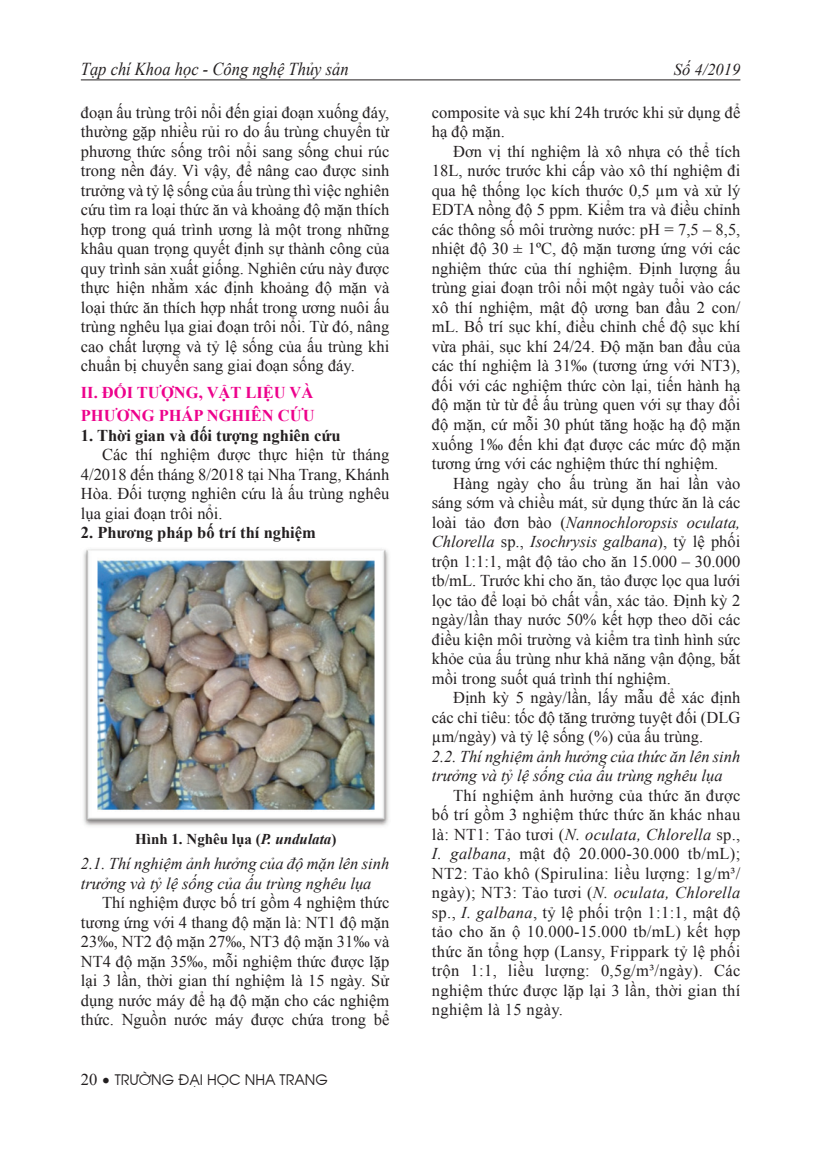
<style>
.page{position:relative;width:817px;height:1157px;background:#fff}
.page>*{position:absolute;margin:0;border:0;box-sizing:border-box;transform-origin:0 0}
.t1{font:italic 18.15px "Times New Roman";color:#231f20;scale:.91 1}
.t2{font:16.5px/19.5px "Times New Roman";color:#231f20;text-align:justify}
.t3{font:italic 16.5px/19.5px "Times New Roman";color:#231f20}
.t4{font:700 16.5px "Times New Roman";color:#231f20}
.t5{font:700 16.5px/22.5px "Times New Roman";color:#ed028c}
.t6{font:700 15px "Times New Roman";color:#231f20}
.t7{font:14.25px "Avant Garde";color:#231f20}
.s1{font-style:italic}
.s2{font-family:"Times New Roman";font-size:16.5px}
.s3{font-size:15px}
</style>
<div class="page">
<hr style="left:81px;top:79px;width:659px;height:1px;background:#231f20">
<img style="left:83px;top:549px;width:306px;height:277px">
<p class="t1" style="left:81px;top:57px;width:296px">Tạp chí Khoa học - Công nghệ Thủy sản</p>
<p class="t3" style="left:673px;top:60px;width:68px">Số 4/2019</p>
<p class="t2" style="left:81px;top:102px;width:310px">đoạn ấu trùng trôi nổi đến giai đoạn xuống đáy, thường gặp nhiều rủi ro do ấu trùng chuyển từ phương thức sống trôi nổi sang sống chui rúc trong nền đáy. Vì vậy, để nâng cao được sinh trưởng và tỷ lệ sống của ấu trùng thì việc nghiên cứu tìm ra loại thức ăn và khoảng độ mặn thích hợp trong quá trình ương là một trong những khâu quan trọng quyết định sự thành công của quy trình sản xuất giống. Nghiên cứu này được thực hiện nhằm xác định khoảng độ mặn và loại thức ăn thích hợp nhất trong ương nuôi ấu trùng nghêu lụa giai đoạn trôi nổi. Từ đó, nâng cao chất lượng và tỷ lệ sống của ấu trùng khi chuẩn bị chuyển sang giai đoạn sống đáy.</p>
<p class="t5" style="left:81px;top:381px;width:235px">II. ĐỐI TƯỢNG, VẬT LIỆU VÀ<br>PHƯƠNG PHÁP NGHIÊN CỨU</p>
<p class="t4" style="left:81px;top:423px;width:261px">1. Thời gian và đối tượng nghiên cứu</p>
<p class="t2" style="left:81px;top:444px;width:310px;text-indent:21px">Các thí nghiệm được thực hiện từ tháng 4/2018 đến tháng 8/2018 tại Nha Trang, Khánh Hòa. Đối tượng nghiên cứu là ấu trùng nghêu lụa giai đoạn trôi nổi.</p>
<p class="t4" style="left:81px;top:521px;width:236px">2. Phương pháp bố trí thí nghiệm</p>
<p class="t2" style="left:432px;top:102px;width:310px">composite và sục khí 24h trước khi sử dụng để hạ độ mặn.</p>
<p class="t2" style="left:432px;top:141px;width:310px;text-indent:21px">Đơn vị thí nghiệm là xô nhựa có thể tích 18L, nước trước khi cấp vào xô thí nghiệm đi qua hệ thống lọc kích thước 0,5 µm và xử lý EDTA nồng độ 5 ppm. Kiểm tra và điều chỉnh các thông số môi trường nước: pH = 7,5 – 8,5, nhiệ t độ 30 ± 1ºC, độ mặn tương ứng với các nghiệm thức của thí nghiệm. Định lượng ấu trùng giai đoạn trôi nổi một ngày tuổi vào các xô thí nghiệm, mật độ ương ban đầu 2 con/ mL. Bố trí sục khí, điều chỉnh chế độ sục khí vừa phải, sục khí 24/24. Độ mặn ban đầu của các thí nghiệm là 31‰ (tương ứng với NT3), đối với các nghiệm thức còn lại, tiến hành hạ độ mặn từ từ để ấu trùng quen với sự thay đổi độ mặn, cứ mỗi 30 phút tăng hoặc hạ độ mặn xuống 1‰ đến khi đạt được các mức độ mặn tương ứng với các nghiệm thức thí nghiệm.</p>
<p class="t2" style="left:432px;top:473px;width:310px;text-indent:21px">Hàng ngày cho ấu trùng ăn hai lần vào sáng sớm và chiều mát, sử dụng thức ăn là các loài tảo đơn bào (<span class="s1">Nannochloropsis oculata, Chlorella</span> sp., <span class="s1">Isochrysis galbana</span>), tỷ lệ phối trộn 1:1:1, mật độ tảo cho ăn 15.000 – 30.000 tb/mL. Trước khi cho ăn, tảo được lọc qua lưới lọc tảo để loại bỏ chất vẩn, xác tảo. Định kỳ 2 ngày/lần thay nước 50% kết hợp theo dõi các điều kiện môi trường và kiểm tra tình hình sức khỏe của ấu trùng như khả năng vận động, bắt mồi trong suốt quá trình thí nghiệm.</p>
<p class="t2" style="left:432px;top:687px;width:310px;text-indent:21px">Định kỳ 5 ngày/lần, lấy mẫu để xác định các chỉ tiêu: tốc độ tăng trưởng tuyệt đối (DLG µm/ngày) và tỷ lệ sống (%) của ấu trùng.</p>
<p class="t3" style="left:432px;top:746px;width:310px">2.2. Thí nghiệm ảnh hưởng của thức ăn lên sinh trưởng và tỷ lệ sống của ấu trùng nghêu lụa</p>
<p class="t2" style="left:432px;top:785px;width:310px;text-indent:21px">Thí nghiệm ảnh hưởng của thức ăn được bố trí gồm 3 nghiệm thức thức ăn khác nhau là: NT1: Tảo tươi (<span class="s1">N. oculata, Chlorella</span> sp., <span class="s1">I. galbana</span>, mật độ 20.000-30.000 tb/mL); NT2: Tả o khô (Spirulina: liều lượng: 1g/m³/ ngày); NT3: Tả o tươi (<span class="s1">N. oculata, Chlorella </span>sp., <span class="s1">I. galbana</span>, tỷ lệ phối trộn 1:1:1, mật độ tảo cho ăn ộ 10.000-15.000 tb/mL) kế t hợ p thứ c ăn tổ ng hợ p (Lansy, Frippark tỷ lệ phối trộn 1:1, liều lượng: 0,5g/m³/ngày). Các nghiệm thức được lặp lại 3 lần, thời gian thí nghiệm là 15 ngày.</p>
<p class="t6" style="left:135px;top:828px;width:203px">Hình 1. Nghêu lụa (<span class="s1">P. undulata</span>)</p>
<p class="t3" style="left:81px;top:853px;width:310px">2.1. Thí nghiệm ảnh hưởng của độ mặn lên sinh trưởng và tỷ lệ sống của ấu trùng nghêu lụa</p>
<p class="t2" style="left:81px;top:892px;width:310px;text-indent:21px">Thí nghiệm được bố trí gồm 4 nghiệm thức tương ứng với 4 thang độ mặn là: NT1 độ mặn 23‰, NT2 độ mặn 27‰, NT3 độ mặn 31‰ và NT4 độ mặn 35‰, mỗi nghiệm thức được lặp lại 3 lần, thời gian thí nghiệm là 15 ngày. Sử dụng nước máy để hạ độ mặn cho các nghiệm thức. Nguồn nước máy được chứa trong bể</p>
<p class="t7" style="left:81px;top:1069px;width:248px"><span class="s2">20</span> <span class="s3">•</span> TRƯỜNG ĐẠI HỌC NHA TRANG</p>
</div>
